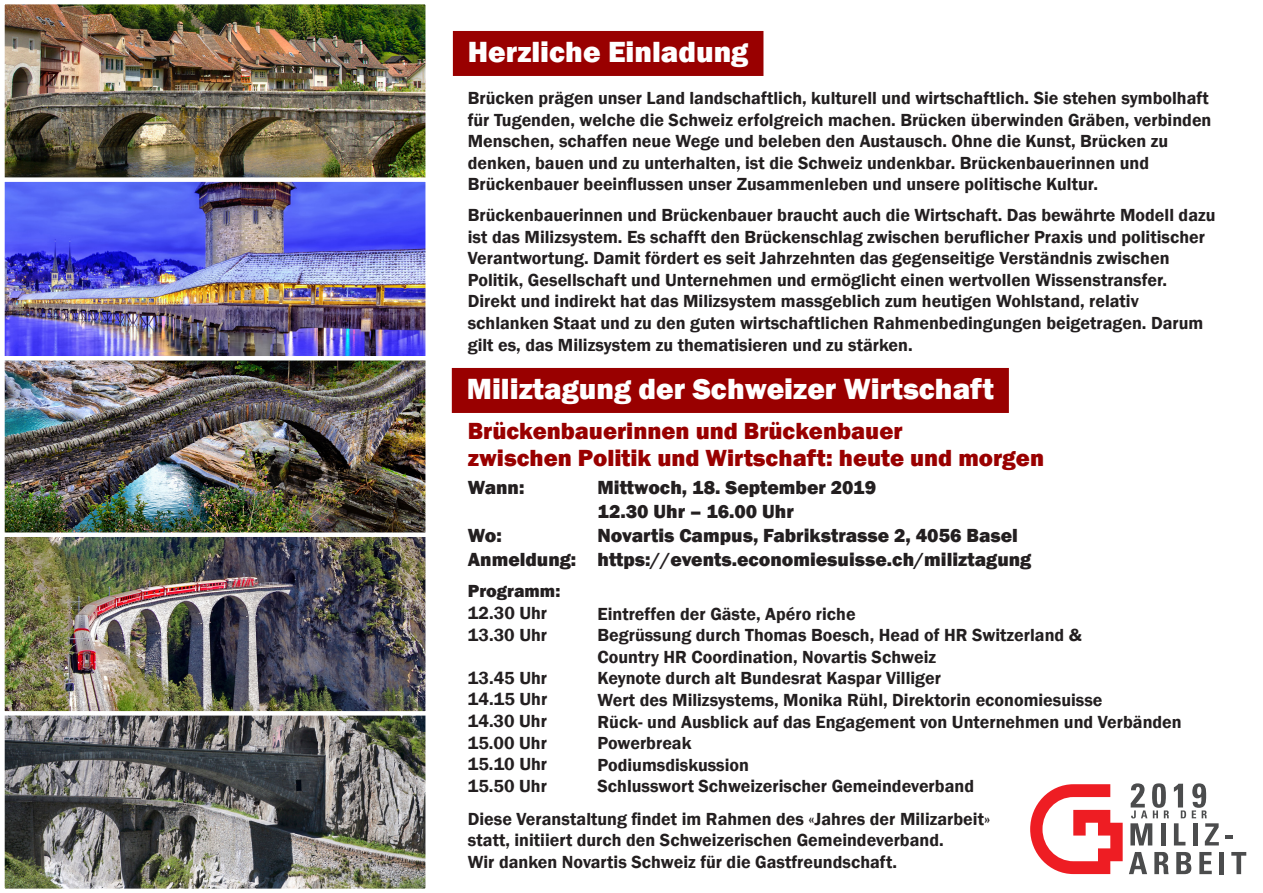
<style>
.page{position:relative;width:1263px;height:893px;background:#fff}
.page>*{position:absolute;margin:0;border:0;box-sizing:border-box;transform-origin:0 0}
.t1{font:800 30px "Franklin Gothic";color:#fff}
.t2{font:800 24px/27px "Franklin Gothic";color:#900}
.t3{font:800 19.5px/24px "Franklin Gothic";color:#231f20}
.t4{font:600 18px/21.6px "Franklin Gothic";color:#231f20}
.t5{font:800 18px "Franklin Gothic";color:#231f20}
</style>
<div class="page">
<img style="left:5px;top:5px;width:420px;height:883px">
<div style="left:0;top:355px;width:430px;height:183px;border:4px solid #fff"></div>
<div style="left:0;top:0;width:430px;height:183px;border:4px solid #fff"></div>
<div style="left:0;top:710px;width:430px;height:183px;border:4px solid #fff"></div>
<div style="left:0;top:177px;width:430px;height:183px;border:4px solid #fff"></div>
<div style="left:0;top:532px;width:430px;height:184px;border:4px solid #fff"></div>
<div style="left:453px;top:31px;width:310px;height:45px;background:#900"></div>
<div style="left:452px;top:368px;width:557px;height:45px;background:#900"></div>
<svg style="left:1030px;top:784px;width:93px;height:90px"></svg>
<svg style="left:1130px;top:783px;width:56px;height:62px"></svg>
<svg style="left:1192px;top:783px;width:27px;height:62px"></svg>
<svg style="left:1225px;top:836px;width:7px;height:3px"></svg>
<svg style="left:1129px;top:852px;width:18px;height:22px"></svg>
<svg style="left:1154px;top:852px;width:14px;height:22px"></svg>
<svg style="left:1176px;top:852px;width:15px;height:22px"></svg>
<svg style="left:1199px;top:852px;width:13px;height:22px"></svg>
<div style="left:1219px;top:852px;width:5px;height:22px;background:#4b4c4d"></div>
<svg style="left:1231px;top:852px;width:15px;height:22px"></svg>
<h1 class="t1" style="left:468px;top:33px;width:282px">Herzliche Einladung</h1>
<p class="t4" style="left:468px;top:87px;width:745px">Brücken prägen unser Land landschaftlich, kulturell und wirtschaftlich. Sie stehen symbolhaft für Tugenden, welche die Schweiz erfolgreich machen. Brücken überwinden Gräben, verbinden Menschen, schaffen neue Wege und beleben den Austausch. Ohne die Kunst, Brücken zu denken, bauen und zu unterhalten, ist die Schweiz undenkbar. Brückenbauerinnen und Brückenbauer beeinflussen unser Zusammenleben und unsere politische Kultur.</p>
<p class="t4" style="left:468px;top:204px;width:749px">Brückenbauerinnen und Brückenbauer braucht auch die Wirtschaft. Das bewährte Modell dazu ist das Milizsystem. Es schafft den Brückenschlag zwischen beruflicher Praxis und politischer Verantwortung. Damit fördert es seit Jahrzehnten das gegenseitige Verständnis zwischen Politik, Gesellschaft und Unternehmen und ermöglicht einen wertvollen Wissenstransfer.<br>Direkt und indirekt hat das Milizsystem massgeblich zum heutigen Wohlstand, relativ schlanken Staat und zu den guten wirtschaftlichen Rahmenbedingungen beigetragen. Darum gilt es, das Milizsystem zu thematisieren und zu stärken.</p>
<h1 class="t1" style="left:467px;top:370px;width:529px">Miliztagung der Schweizer Wirtschaft</h1>
<h2 class="t2" style="left:468px;top:417px;width:578px">Brückenbauerinnen und Brückenbauer<br>zwischen Politik und Wirtschaft: heute und morgen</h2>
<p class="t3" style="left:468px;top:476px;width:58px">Wann:</p>
<p class="t3" style="left:468px;top:524px;width:110px">Wo:<br>Anmeldung:</p>
<p class="t5" style="left:468px;top:580px;width:94px">Programm:</p>
<p class="t4" style="left:468px;top:602px;width:81px">12.30 Uhr<br>13.30 Uhr</p>
<p class="t4" style="left:468px;top:667px;width:81px;text-align:justify">13.45 Uhr 14.15 Uhr 14.30 Uhr 15.00 Uhr 15.10 Uhr 15.50 Uhr</p>
<p class="t3" style="left:597px;top:476px;width:435px">Mittwoch, 18. September 2019<br>12.30 Uhr – 16.00 Uhr<br>Novartis Campus, Fabrikstrasse 2, 4056 Basel https://events.economiesuisse.ch/miliztagung</p>
<p class="t4" style="left:597px;top:603px;width:586px">Eintreffen der Gäste, Apéro riche<br>Begrüssung durch Thomas Boesch, Head of HR Switzerland &amp;<br>Country HR Coordination, Novartis Schweiz<br>Keynote durch alt Bundesrat Kaspar Villiger<br>Wert des Milizsystems, Monika Rühl, Direktorin economiesuisse<br>Rück- und Ausblick auf das Engagement von Unternehmen und Verbänden Powerbreak<br>Podiumsdiskussion<br>Schlusswort Schweizerischer Gemeindeverband</p>
<p class="t4" style="left:468px;top:808px;width:524px">Diese Veranstaltung findet im Rahmen des «Jahres der Milizarbeit» statt, initiiert durch den Schweizerischen Gemeindeverband.<br>Wir danken Novartis Schweiz für die Gastfreundschaft.</p>
</div>
